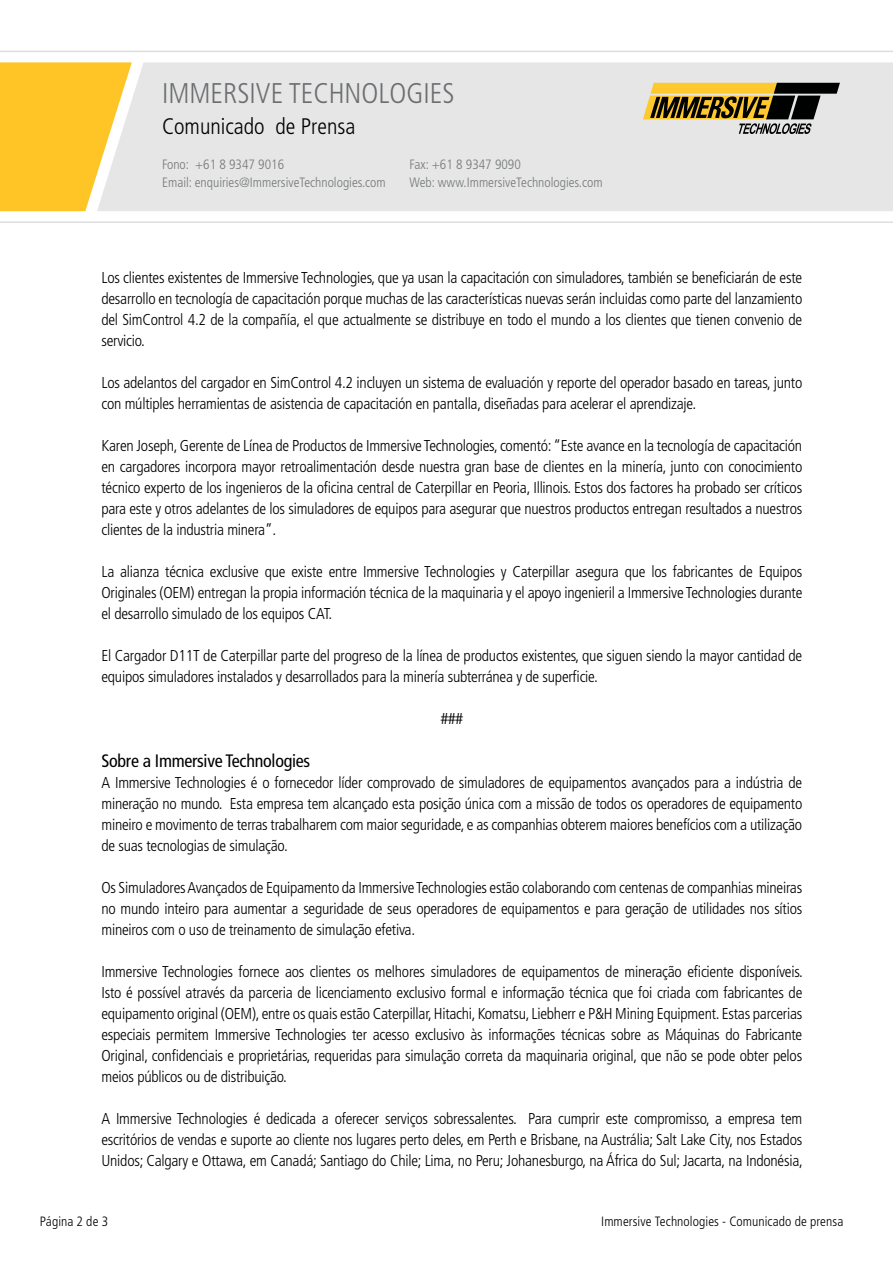
<style>
.page{position:relative;width:893px;height:1263px;background:#fff}
.page>*{position:absolute;margin:0;border:0;box-sizing:border-box;transform-origin:0 0}
.t1{font:300 condensed 28.5px "Frutiger LT Std";color:#6d6e71}
.t2{font:300 condensed 28.5px "Frutiger";color:#6d6e71}
.t3{font:300 condensed 22.5px "Frutiger";color:#000}
.t4{font:300 condensed 22.5px "Frutiger LT Std";color:#000}
.t5{font:condensed 18px "Frutiger LT Std";letter-spacing:-.015em;color:#000}
.t6{font:300 condensed 15.75px/21px "Frutiger LT Std";letter-spacing:-.015em;color:#000;text-align:justify}
.t7{font:condensed 15.75px "Frutiger LT Std";color:#000}
.t8{font:300 condensed 13.5px "Frutiger LT Std";color:#77787b}
.t9{font:300 condensed 13.5px "Frutiger";color:#77787b}
.t10{font:300 condensed 13.5px "Frutiger";letter-spacing:.005em;color:#000}
</style>
<div class="page">
<div style="left:0;top:62px;width:97px;height:149px;background:#ffc425"></div>
<div style="left:97px;top:62px;width:796px;height:149px;background:#e5e6e5"></div>
<hr style="left:0;top:51px;width:893px;height:1px;background:#dcddde">
<hr style="left:0;top:221px;width:893px;height:2px;background:#dcddde">
<svg style="left:643px;top:83px;width:197px;height:51px;background:#998b60"></svg>
<h1 class="t2" style="left:162px;top:77px;width:294px">IMMERSIVE TECHNOLOGIES</h1>
<h2 class="t3" style="left:162px;top:113px;width:195px">Comunicado de Prensa</h2>
<p class="t9" style="left:162px;top:157px;width:124px">Fono: +61 8 9347 9016</p>
<p class="t9" style="left:410px;top:157px;width:113px">Fax: +61 8 9347 9090</p>
<p class="t9" style="left:162px;top:175px;width:225px">Email: enquiries@ImmersiveTechnologies.com</p>
<p class="t9" style="left:410px;top:175px;width:194px">Web: www.ImmersiveTechnologies.com</p>
<h1 class="t1" style="left:162px;top:81px;width:294px">IMMERSIVE TECHNOLOGIES</h1>
<h2 class="t4" style="left:162px;top:118px;width:121px">Media Release</h2>
<p class="t8" style="left:162px;top:161px;width:131px">Phone: +61 8 9347 9016</p>
<p class="t8" style="left:410px;top:161px;width:113px">Fax: +61 8 9347 9090</p>
<p class="t8" style="left:162px;top:179px;width:225px">Email: enquiries@ImmersiveTechnologies.com</p>
<p class="t8" style="left:410px;top:179px;width:194px">Web: www.ImmersiveTechnologies.com</p>
<p class="t6" style="left:101px;top:267px;width:702px">Los clientes existentes de Immersive Technologies, que ya usan la capacitación con simuladores, también se beneficiarán de este desarrollo en tecnología de capacitación porque muchas de las características nuevas serán incluidas como parte del lanzamiento del SimControl 4.2 de la compañía, el que actualmente se distribuye en todo el mundo a los clientes que tienen convenio de servicio.</p>
<p class="t6" style="left:101px;top:372px;width:702px">Los adelantos del cargador en SimControl 4.2 incluyen un sistema de evaluación y reporte del operador basado en tareas, junto con múltiples herramientas de asistencia de capacitación en pantalla, diseñadas para acelerar el aprendizaje.</p>
<p class="t6" style="left:101px;top:435px;width:702px">Karen Joseph, Gerente de Línea de Productos de Immersive Technologies, comentó: “Este avance en la tecnología de capacitación en cargadores incorpora mayor retroalimentación desde nuestra gran base de clientes en la minería, junto con conocimiento técnico experto de los ingenieros de la oficina central de Caterpillar en Peoria, Illinois. Estos dos factores ha probado ser críticos para este y otros adelantes de los simuladores de equipos para asegurar que nuestros productos entregan resultados a nuestros clientes de la industria minera”.</p>
<p class="t6" style="left:101px;top:561px;width:702px">La alianza técnica exclusive que existe entre Immersive Technologies y Caterpillar asegura que los fabricantes de Equipos Originales (OEM) entregan la propia información técnica de la maquinaria y el apoyo ingenieril a Immersive Technologies durante el desarrollo simulado de los equipos CAT.</p>
<p class="t6" style="left:101px;top:644px;width:702px;line-height:21.6px">El Cargador D11T de Caterpillar parte del progreso de la línea de productos existentes, que siguen siendo la mayor cantidad de equipos simuladores instalados y desarrollados para la minería subterránea y de superficie.</p>
<p class="t7" style="left:441px;top:709px;width:24px">###</p>
<p class="t5" style="left:101px;top:750px;width:210px">Sobre a Immersive Technologies</p>
<p class="t6" style="left:101px;top:772px;width:702px">A Immersive Technologies é o fornecedor líder comprovado de simuladores de equipamentos avançados para a indústria de mineração no mundo. Esta empresa tem alcançado esta posição única com a missão de todos os operadores de equipamento mineiro e movimento de terras trabalharem com maior seguridade, e as companhias obterem maiores benefícios com a utilização de suas tecnologias de simulação.</p>
<p class="t6" style="left:101px;top:877px;width:702px">Os Simuladores Avançados de Equipamento da Immersive Technologies estão colaborando com centenas de companhias mineiras no mundo inteiro para aumentar a seguridade de seus operadores de equipamentos e para geração de utilidades nos sítios mineiros com o uso de treinamento de simulação efetiva.</p>
<p class="t6" style="left:101px;top:961px;width:703px">Immersive Technologies fornece aos clientes os melhores simuladores de equipamentos de mineração eficiente disponíveis.<br>Isto é possível através da parceria de licenciamento exclusivo formal e informação técnica que foi criada com fabricantes de equipamento original (OEM), entre os quais estão Caterpillar, Hitachi, Komatsu, Liebherr e P&amp;H Mining Equipment. Estas parcerias especiais permitem Immersive Technologies ter acesso exclusivo às informações técnicas sobre as Máquinas do Fabricante Original, confidenciais e proprietárias, requeridas para simulação correta da maquinaria original, que não se pode obter pelos meios públicos ou de distribuição.</p>
<p class="t6" style="left:101px;top:1108px;width:703px">A Immersive Technologies é dedicada a oferecer serviços sobressalentes. Para cumprir este compromisso, a empresa tem escritórios de vendas e suporte ao cliente nos lugares perto deles, em Perth e Brisbane, na Austrália; Salt Lake City, nos Estados Unidos; Calgary e Ottawa, em Canadá; Santiago do Chile; Lima, no Peru; Johanesburgo, na África do Sul; Jacarta, na Indonésia,</p>
<p class="t10" style="left:40px;top:1214px;width:70px">Página 2 de 3</p>
<p class="t10" style="left:601px;top:1214px;width:244px">Immersive Technologies - Comunicado de prensa</p>
</div>
